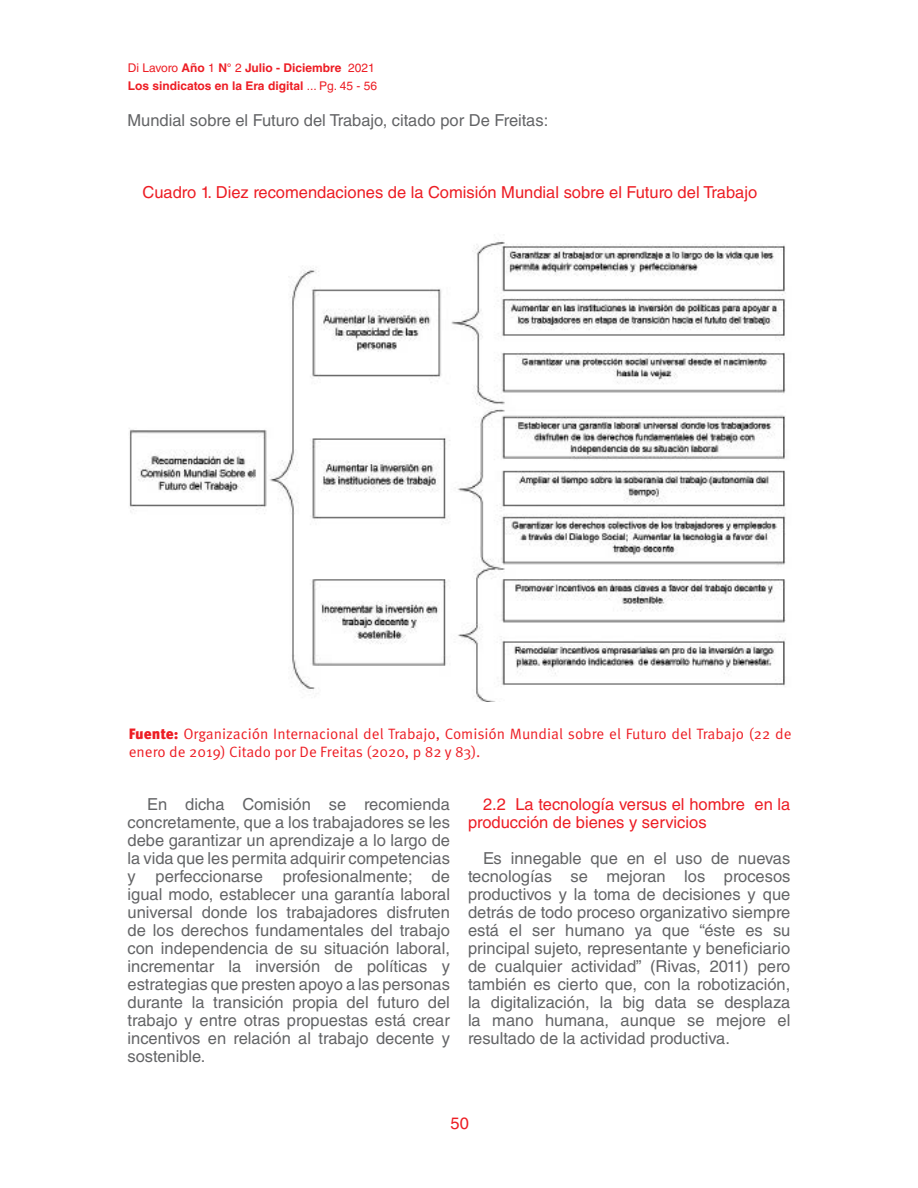
<style>
.page{position:relative;width:918px;height:1188px;background:#fff}
.page>*{position:absolute;margin:0;border:0;box-sizing:border-box;transform-origin:0 0}
.t1{font:16.5px/18px "Helvetica LT Std";color:#636466;text-align:justify}
.t2{font:16.5px/18px "Helvetica LT Std";color:#ed1d24}
.t3{font:15px/18px "Meta Pro";color:#ed1d24}
.t4{font:700 12px/18px "Helvetica LT Std";color:#ed1d24}
.s1{font-weight:400}
.s2{font-weight:900}
</style>
<div class="page">
<img style="left:129px;top:241px;width:657px;height:461px">
<p class="t4" style="left:128px;top:59px;width:251px"><span class="s1">Di Lavoro</span> Año <span class="s1">1</span> N° <span class="s1">2</span> Julio - Diciembre <span class="s1">2021<br></span>Los sindicatos en la Era digital <span class="s1">... Pg. 45 - 56</span></p>
<p class="t1" style="left:128px;top:111px;width:422px">Mundial sobre el Futuro del Trabajo, citado por De Freitas:</p>
<p class="t2" style="left:143px;top:183px;width:616px">Cuadro 1. Diez recomendaciones de la Comisión Mundial sobre el Futuro del Trabajo</p>
<p class="t3" style="left:129px;top:725px;width:664px"><span class="s2">Fuente:</span> Organización Internacional del Trabajo, Comisión Mundial sobre el Futuro del Trabajo (22 de enero de 2019) Citado por De Freitas (2020, p 82 y 83).</p>
<p class="t1" style="left:128px;top:795px;width:324px;text-indent:20px">En dicha Comisión se recomienda concretamente, que a los trabajadores se les debe garantizar un aprendizaje a lo largo de la vida que les permita adquirir competencias y perfeccionarse profesionalmente; de igual modo, establecer una garantía laboral universal donde los trabajadores disfruten de los derechos fundamentales del trabajo con independencia de su situación laboral, incrementar la inversión de políticas y estrategias que presten apoyo a las personas durante la transición propia del futuro del trabajo y entre otras propuestas está crear incentivos en relación al trabajo decente y sostenible.</p>
<p class="t2" style="left:468px;top:795px;width:324px;text-indent:15px">2.2 La tecnología versus el hombre en la producción de bienes y servicios</p>
<p class="t1" style="left:468px;top:849px;width:324px;text-indent:15px">Es innegable que en el uso de nuevas tecnologías se mejoran los procesos productivos y la toma de decisiones y que detrás de todo proceso organizativo siempre está el ser humano ya que “éste es su principal sujeto, representante y beneficiario de cualquier actividad” (Rivas, 2011) pero también es cierto que, con la robotización, la digitalización, la big data se desplaza la mano humana, aunque se mejore el resultado de la actividad productiva.</p>
<p class="t2" style="left:451px;top:1114px;width:20px">50</p>
</div>
